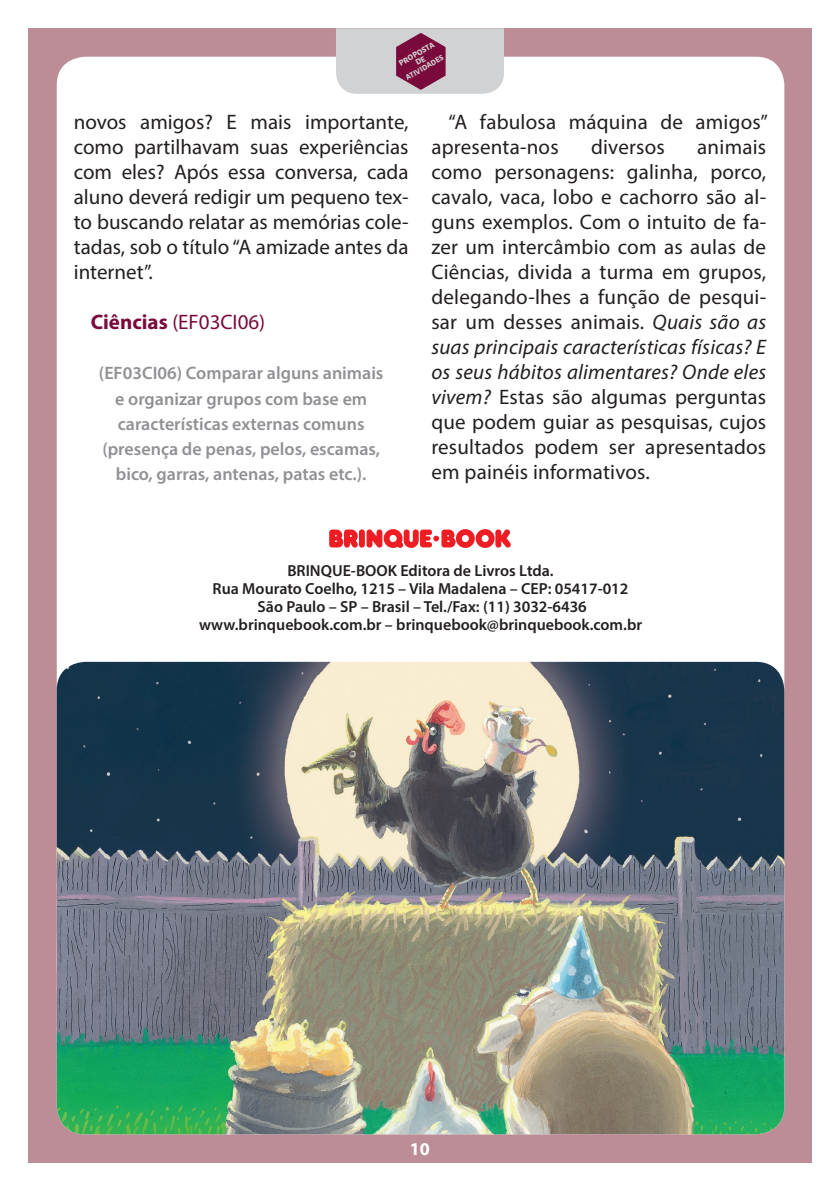
<style>
.page{position:relative;width:840px;height:1191px;background:#fff}
.page>*{position:absolute;margin:0;border:0;box-sizing:border-box;transform-origin:0 0}
.texto{font:21px/25px "Myriad Pro";letter-spacing:.01em;color:#231f20;text-align:justify}
.texto-2{font:21px "Myriad Pro";color:#790a3b}
.Citacoes{font:600 18px/25px "Myriad Pro";color:#939095;text-align:center}
.texto-3{font:700 18px "Myriad Pro";color:#fff}
.t1{font:600 16px "Myriad Pro";color:#231f20}
.t2{font:800 8.4px "Alegreya Sans";color:#d1d2d4}
.t3{font:800 8px "Alegreya Sans";color:#d1d2d4}
.s1{font-weight:700}
.s2{font-style:italic}
</style>
<div class="page">
<div style="left:28px;top:28px;width:783px;height:1134px;background:#bc8d96"></div>
<div style="left:57px;top:57px;width:726px;height:1077px;background:#fff;border-radius:28px"></div>
<img style="left:57px;top:662px;width:726px;height:472px">
<svg style="left:329px;top:529px;width:181px;height:19px"></svg>
<svg style="left:336px;top:28px;width:167px;height:66px;background:#c0abb6"></svg>
<p class="t2" style="left:396px;top:58px;width:41px;rotate:-30deg">PROPOSTA</p>
<p class="t3" style="left:403px;top:73px;width:44px;rotate:-30deg">ATIVIDADES</p>
<p class="texto" style="left:74px;top:109px;width:336px">novos amigos? E mais importante, como partilhavam suas experiências com eles? Após essa conversa, cada aluno deverá redigir um pequeno tex&shy;to buscando relatar as memórias cole&shy;tadas, sob o título “A amizade antes da internet”.</p>
<p class="texto-2" style="left:91px;top:309px;width:176px"><span class="s1">Ciências</span> (EF03CI06)</p>
<p class="Citacoes" style="left:99px;top:360px;width:286px">(EF03CI06) Comparar alguns animais e organizar grupos com base em características externas comuns (presença de penas, pelos, escamas, bico, garras, antenas, patas etc.).</p>
<p class="texto" style="left:431px;top:109px;width:338px;text-indent:17px">“A fabulosa máquina de amigos” apresenta-nos</p>
<p class="texto" style="left:590px;top:134px;width:75px">diversos</p>
<p class="texto" style="left:431px;top:134px;width:336px;text-indent:266px">animais como personagens: galinha, porco, cavalo, vaca, lobo e cachorro são al&shy;guns exemplos. Com o intuito de fa&shy;zer um intercâmbio com as aulas de Ciências, divida a turma em grupos, delegando-lhes a função de pesqui&shy;sar um desses animais. <span class="s2">Quais são as suas principais características físicas? E os seus hábitos alimentares? Onde eles vivem?</span> Estas são algumas perguntas que podem guiar as pesquisas, cujos resultados podem ser apresentados em painéis informativos.</p>
<p class="t1" style="left:287px;top:560px;width:268px">BRINQUE-BOOK Editora de Livros Ltda.</p>
<p class="t1" style="left:212px;top:578px;width:417px">Rua Mourato Coelho, 1215 – Vila Madalena – CEP: 05417-012</p>
<p class="t1" style="left:257px;top:596px;width:330px">São Paulo – SP – Brasil – Tel./Fax: (11) 3032-6436</p>
<p class="t1" style="left:199px;top:614px;width:444px">www.brinquebook.com.br – brinquebook@brinquebook.com.br</p>
<p class="texto-3" style="left:410px;top:1137px;width:21px">10</p>
<p class="texto-3" style="left:418px;top:1137px;width:21px">10</p>
</div>
